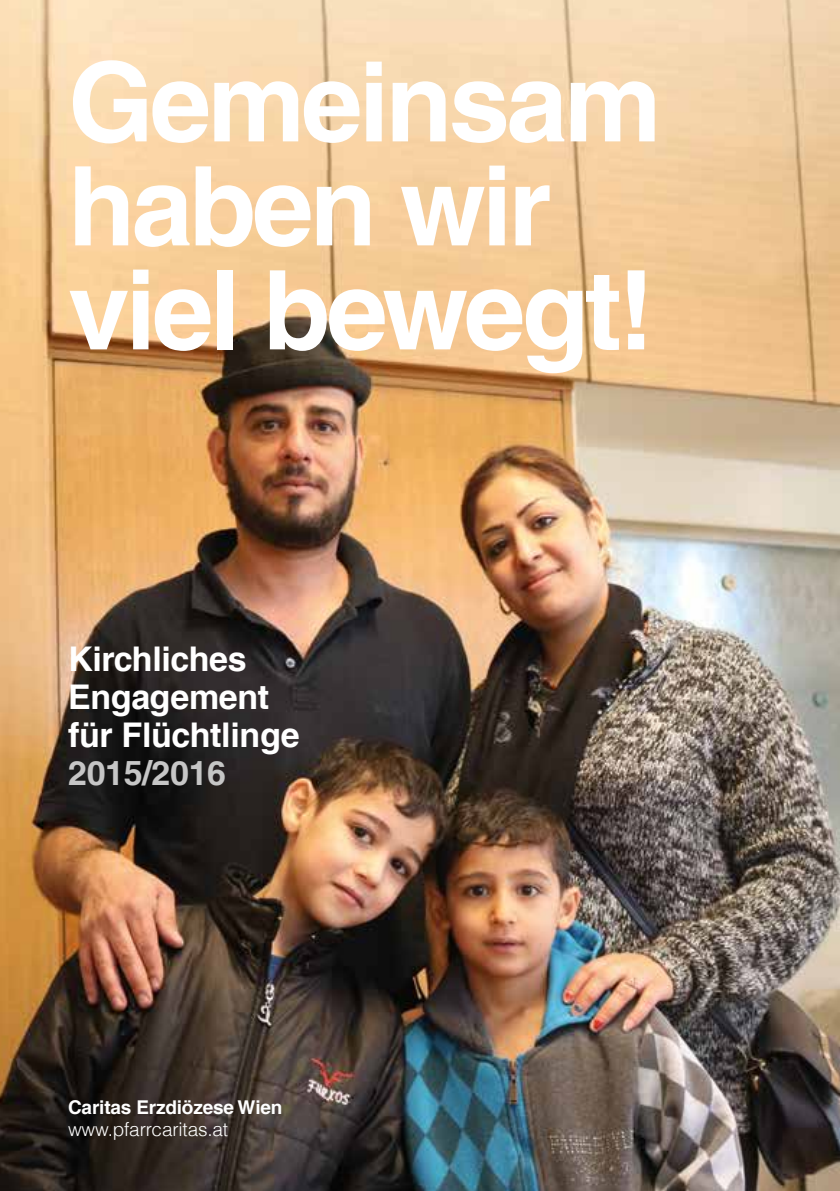
<style>
.page{position:relative;width:840px;height:1191px;background:#fff}
.page>*{position:absolute;margin:0;border:0;box-sizing:border-box;transform-origin:0 0}
.t1{font:700 110px/104px "Helvetica LT Com";letter-spacing:-.035em;color:#fff}
.t2{font:700 34px/38px "Helvetica LT Com";letter-spacing:-.01em;color:#fff}
.t3{font:700 34px "Helvetica LT Com";letter-spacing:-.01em;color:#c6c6c6}
.t4{font:700 19px "Helvetica LT Com";letter-spacing:-.01em;color:#fff}
.t5{font:300 19px "Helvetica LT Com";letter-spacing:-.01em;color:#fff}
</style>
<div class="page">
<img style="left:0;top:0;width:839px;height:1191px">
<h1 class="t1" style="left:68px;top:51px;width:594px">Gemeinsam haben wir viel bewegt!</h1>
<p class="t2" style="left:68px;top:640px;width:233px">Kirchliches<br>Engagement für Flüchtlinge</p>
<p class="t3" style="left:68px;top:752px;width:159px">2015/2016</p>
<p class="t4" style="left:68px;top:1095px;width:216px">Caritas Erzdiözese Wien</p>
<p class="t5" style="left:68px;top:1117px;width:161px">www.pfarrcaritas.at</p>
</div>
